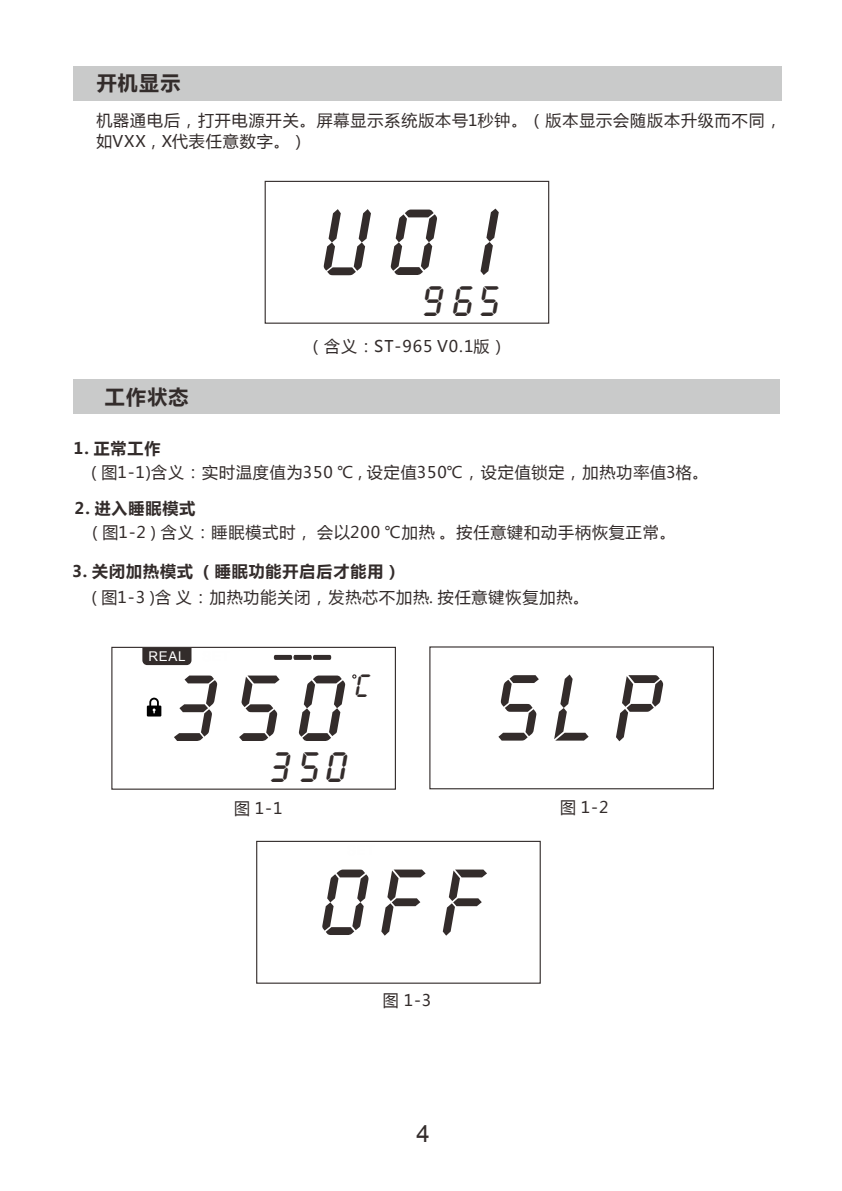
<style>
.page{position:relative;width:842px;height:1191px;background:#fff}
.page>*{position:absolute;margin:0;border:0;box-sizing:border-box;transform-origin:0 0}
.t1{font:98.2px "Lcd D";letter-spacing:.17em;color:#332c2b}
.t2{font:44.2px "Lcd D";color:#332c2b}
.t3{font:33.6px "Lcd D";color:#332c2b}
.t4{font:24px "Arial";color:#332c2b}
.t5{font:700 20px "Microsoft Ya Hei";letter-spacing:.06em;color:#332c2b}
.t6{font:16px/21.2px "Microsoft Ya Hei";letter-spacing:.06em;color:#332c2b}
.t7{font:700 16px "Microsoft Ya Hei";letter-spacing:.06em;color:#332c2b}
.t8{font:13.4px "Arial";letter-spacing:.055em;color:#fefefe}
</style>
<div class="page">
<div style="left:73px;top:66px;width:708px;height:34px;background:#c9caca"></div>
<div style="left:74px;top:380px;width:706px;height:34px;background:#c9caca"></div>
<svg style="left:480px;top:209px;width:19px;height:66px"></svg>
<div style="left:265px;top:181px;width:284px;height:143px;border:1px solid #332c2b"></div>
<div style="left:111px;top:647px;width:285px;height:142px;border:1px solid #332c2b"></div>
<svg style="left:142px;top:648px;width:49px;height:17px"></svg>
<svg style="left:352px;top:674px;width:4px;height:4px"></svg>
<svg style="left:147px;top:697px;width:14px;height:19px"></svg>
<svg style="left:273px;top:654px;width:59px;height:6px"></svg>
<div style="left:429px;top:646px;width:285px;height:143px;border:1px solid #332c2b"></div>
<div style="left:256px;top:841px;width:285px;height:142px;border:1px solid #332c2b"></div>
<p class="t5" style="left:97px;top:73px;width:85px">开机显示</p>
<p class="t6" style="left:96px;top:111px;width:687px">机器通电后，打开电源开关。屏幕显示系统版本号1秒钟。（版本显示会随版本升级而不同，如VXX，X代表任意数字。）</p>
<h1 class="t1" style="left:317px;top:184px;width:126px">u <sub>9</sub></h1>
<h2 class="t2" style="left:384px;top:275px;width:115px"><sup>0</sup>65</h2>
<p class="t5" style="left:105px;top:387px;width:85px">工作状态</p>
<p class="t7" style="left:74px;top:441px;width:89px">1. 正常工作</p>
<p class="t6" style="left:307px;top:337px;width:201px">（含义：ST-965 V0.1版）</p>
<p class="t6" style="left:91px;top:463px;width:619px">( 图1-1)含义：实时温度值为350 ℃ , 设定值350℃，设定值锁定，加热功率值3格。</p>
<p class="t7" style="left:75px;top:501px;width:122px">2. 进入睡眠模式</p>
<p class="t6" style="left:92px;top:523px;width:585px">( 图1-2 ) 含义：睡眠模式时， 会以200 ℃加热 。按任意键和动手柄恢复正常。</p>
<p class="t7" style="left:72px;top:564px;width:330px">3. 关闭加热模式（睡眠功能开启后才能用）</p>
<p class="t6" style="left:91px;top:588px;width:499px">( 图1-3 )含 义：加热功能关闭，发热芯不加热. 按任意键恢复加热。</p>
<p class="t8" style="left:148px;top:651px;width:83px">REAL SET</p>
<h1 class="t1" style="left:171px;top:649px;width:171px">350</h1>
<h3 class="t3" style="left:353px;top:666px;width:16px">C</h3>
<h2 class="t2" style="left:269px;top:741px;width:78px">350</h2>
<h1 class="t1" style="left:489px;top:649px;width:170px">SLP</h1>
<p class="t6" style="left:234px;top:798px;width:50px">图 1-1</p>
<p class="t6" style="left:560px;top:798px;width:50px">图 1-2</p>
<h1 class="t1" style="left:315px;top:843px;width:165px">OFF</h1>
<p class="t6" style="left:383px;top:991px;width:50px">图 1-3</p>
<h3 class="t4" style="left:416px;top:1124px;width:15px">4</h3>
</div>
